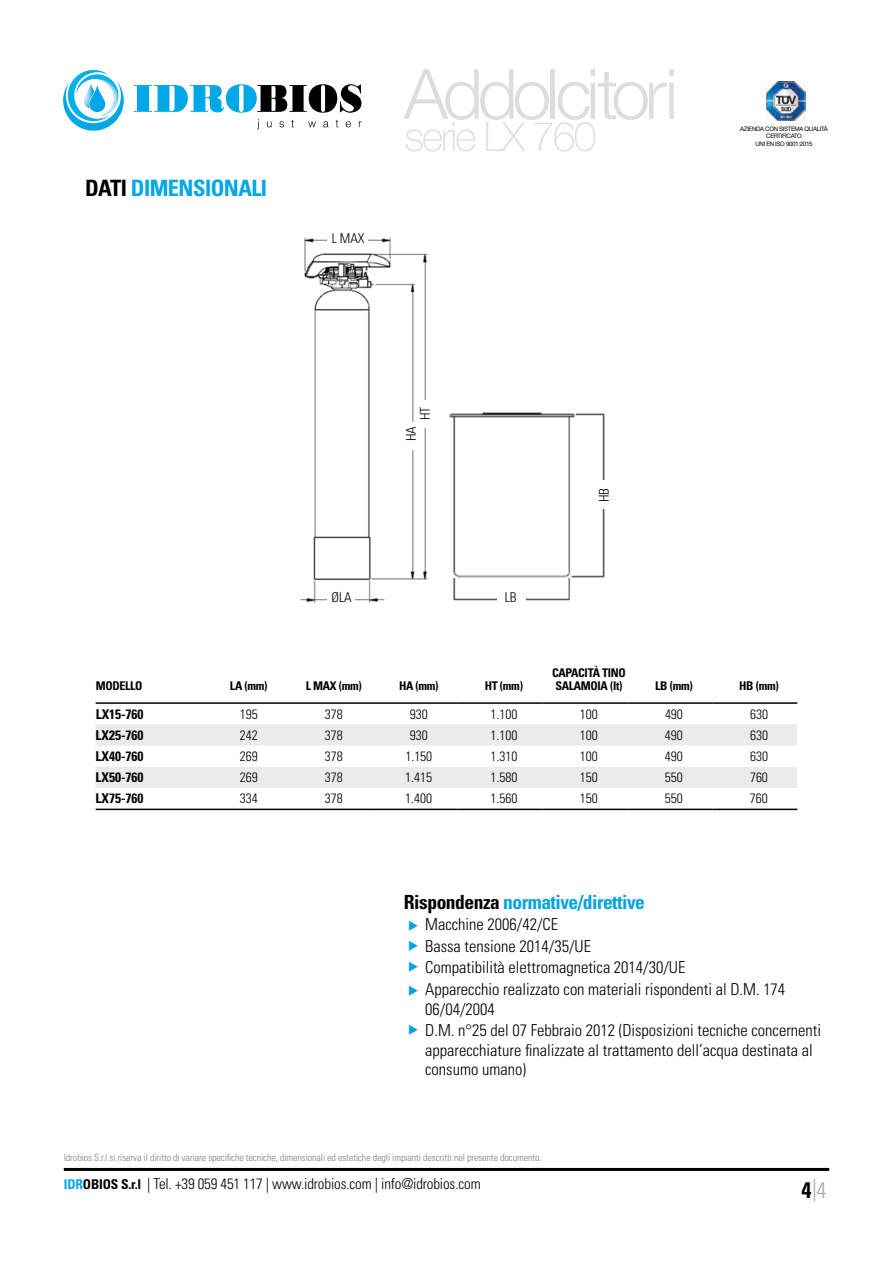
<style>
.page{position:relative;width:893px;height:1263px;background:#fff}
.page>*{position:absolute;margin:0;border:0;box-sizing:border-box;transform-origin:0 0}
.t1{font:300 69.75px "Helvetica Neue LT Std";letter-spacing:-.075em;color:#dcddde}
.t2{font:100 40.95px "Helvetica Neue LT Std";letter-spacing:-.05em;color:#dcddde}
.t3{font:700 condensed 22.5px "Univers LT Std";letter-spacing:-.025em;color:#00a7e6}
.t4{font:300 condensed 22.5px "Univers LT Std";color:#a7a9ac}
.t5{font:700 condensed 19.5px "Univers LT Std";letter-spacing:-.025em;color:#00a3e2}
.t6{font:300 condensed 16.5px/21.6px "Univers LT Std";color:#000}
.t7{font:300 condensed 15px "Univers LT Std";letter-spacing:-.01em;color:#000}
.t8{font:300 condensed 13.5px "Univers LT Std";color:#000}
.t9{font:700 condensed 13.5px "Univers LT Std";color:#000}
.t10{font:700 condensed 12px/13.5px "Univers LT Std";letter-spacing:-.025em;color:#000}
.t11{font:12px/20.2px "Wingdings 3";color:#00a3e2;text-align:justify}
.t12{font:300 condensed 10.05px "Univers LT Std";letter-spacing:-.01em;color:#808285}
.t13{font:6.15px/7.4px "Helvetica Neue LT Std";letter-spacing:-.05em;color:#000;text-align:center}
.s1{color:#000}
.s2{color:#00a7e6}
.s3{font-weight:700;font-size:13.5px}
.s4{font-weight:700;color:#000}
</style>
<div class="page">
<svg style="left:96px;top:724px;width:701px;height:64px"></svg>
<hr style="left:96px;top:702px;width:106px;height:2px;background:#000">
<hr style="left:202px;top:702px;width:85px;height:2px;background:#000">
<hr style="left:287px;top:702px;width:85px;height:2px;background:#000">
<hr style="left:372px;top:702px;width:85px;height:2px;background:#000">
<hr style="left:457px;top:702px;width:85px;height:2px;background:#000">
<hr style="left:542px;top:702px;width:85px;height:2px;background:#000">
<hr style="left:627px;top:702px;width:85px;height:2px;background:#000">
<hr style="left:712px;top:702px;width:85px;height:2px;background:#000">
<hr style="left:96px;top:809px;width:106px;height:1px;background:#000">
<hr style="left:202px;top:809px;width:85px;height:1px;background:#000">
<hr style="left:287px;top:809px;width:85px;height:1px;background:#000">
<hr style="left:372px;top:809px;width:85px;height:1px;background:#000">
<hr style="left:457px;top:809px;width:85px;height:1px;background:#000">
<hr style="left:542px;top:809px;width:85px;height:1px;background:#000">
<hr style="left:627px;top:809px;width:85px;height:1px;background:#000">
<hr style="left:712px;top:809px;width:85px;height:1px;background:#000">
<hr style="left:64px;top:1168px;width:765px;height:3px;background:#000">
<svg style="left:134px;top:84px;width:227px;height:29px"></svg>
<svg style="left:257px;top:119px;width:104px;height:10px"></svg>
<svg style="left:63px;top:70px;width:61px;height:61px"></svg>
<img style="left:767px;top:82px;width:38px;height:39px">
<img style="left:300px;top:237px;width:305px;height:366px">
<div style="left:327px;top:587px;width:28px;height:21px;background:#fff"></div>
<div style="left:497px;top:588px;width:28px;height:21px;background:#fff"></div>
<div style="left:593px;top:480px;width:20px;height:29px;background:#fff"></div>
<div style="left:415px;top:401px;width:19px;height:27px;background:#fff"></div>
<div style="left:400px;top:423px;width:18px;height:27px;background:#fff"></div>
<div style="left:327px;top:229px;width:41px;height:18px;background:#fff"></div>
<h3 class="t3" style="left:85px;top:174px;width:184px"><span class="s1">DATI</span> DIMENSIONALI</h3>
<p class="t8" style="left:332px;top:230px;width:35px">L MAX</p>
<h1 class="t1" style="left:404px;top:51px;width:276px">Addolcitori</h1>
<h2 class="t2" style="left:404px;top:113px;width:193px">serie LX 760</h2>
<p class="t8" style="left:417px;top:420px;width:15px;rotate:-90deg">HT</p>
<p class="t8" style="left:403px;top:441px;width:17px;rotate:-90deg">HA</p>
<p class="t8" style="left:596px;top:502px;width:16px;rotate:-90deg">HB</p>
<p class="t8" style="left:332px;top:589px;width:22px">øLA</p>
<p class="t8" style="left:505px;top:589px;width:14px">LB</p>
<p class="t13" style="left:740px;top:125px;width:89px">AZIENDA CON SISTEMA QUALITà<br>CERTIFICATO<br>UNI EN ISO 9001:2015</p>
<p class="t10" style="left:96px;top:679px;width:48px">MODELLO</p>
<p class="t10" style="left:230px;top:679px;width:39px">lA (mm)</p>
<p class="t10" style="left:306px;top:679px;width:57px">l MAX (mm)</p>
<p class="t10" style="left:399px;top:679px;width:41px">HA (mm)</p>
<p class="t10" style="left:485px;top:679px;width:40px">HT (mm)</p>
<p class="t10" style="left:552px;top:666px;width:75px">CAPACITà TINO<br>SALAMOIA (lt)</p>
<p class="t10" style="left:655px;top:679px;width:39px">LB (mm)</p>
<p class="t10" style="left:739px;top:679px;width:41px">HB (mm)</p>
<p class="t9" style="left:96px;top:706px;width:49px">LX15-760</p>
<p class="t8" style="left:240px;top:706px;width:19px">195</p>
<p class="t8" style="left:325px;top:706px;width:19px">378</p>
<p class="t8" style="left:410px;top:706px;width:19px">930</p>
<p class="t8" style="left:490px;top:706px;width:28px">1.100</p>
<p class="t8" style="left:580px;top:706px;width:19px">100</p>
<p class="t8" style="left:665px;top:706px;width:19px">490</p>
<p class="t8" style="left:750px;top:706px;width:19px">630</p>
<p class="t9" style="left:96px;top:727px;width:49px">LX25-760</p>
<p class="t8" style="left:240px;top:727px;width:19px">242</p>
<p class="t8" style="left:325px;top:727px;width:19px">378</p>
<p class="t8" style="left:410px;top:727px;width:19px">930</p>
<p class="t8" style="left:490px;top:727px;width:28px">1.100</p>
<p class="t8" style="left:580px;top:727px;width:19px">100</p>
<p class="t8" style="left:665px;top:727px;width:19px">490</p>
<p class="t8" style="left:750px;top:727px;width:19px">630</p>
<p class="t9" style="left:96px;top:748px;width:49px">LX40-760</p>
<p class="t8" style="left:240px;top:748px;width:19px">269</p>
<p class="t8" style="left:325px;top:748px;width:19px">378</p>
<p class="t8" style="left:405px;top:748px;width:28px">1.150</p>
<p class="t8" style="left:490px;top:748px;width:28px">1.310</p>
<p class="t8" style="left:580px;top:748px;width:19px">100</p>
<p class="t8" style="left:665px;top:748px;width:19px">490</p>
<p class="t8" style="left:750px;top:748px;width:19px">630</p>
<p class="t9" style="left:96px;top:769px;width:49px">LX50-760</p>
<p class="t8" style="left:240px;top:769px;width:19px">269</p>
<p class="t8" style="left:325px;top:769px;width:19px">378</p>
<p class="t8" style="left:405px;top:769px;width:28px">1.415</p>
<p class="t8" style="left:490px;top:769px;width:28px">1.580</p>
<p class="t8" style="left:580px;top:769px;width:19px">150</p>
<p class="t8" style="left:665px;top:769px;width:19px">550</p>
<p class="t8" style="left:750px;top:769px;width:19px">760</p>
<p class="t9" style="left:96px;top:790px;width:49px">LX75-760</p>
<p class="t8" style="left:240px;top:790px;width:19px">334</p>
<p class="t8" style="left:325px;top:790px;width:19px">378</p>
<p class="t8" style="left:405px;top:790px;width:28px">1.400</p>
<p class="t8" style="left:490px;top:790px;width:28px">1.560</p>
<p class="t8" style="left:580px;top:790px;width:19px">150</p>
<p class="t8" style="left:665px;top:790px;width:19px">550</p>
<p class="t8" style="left:750px;top:790px;width:19px">760</p>
<p class="t5" style="left:404px;top:890px;width:243px"><span class="s1">Rispondenza</span> normative/direttive</p>
<p class="t6" style="left:425px;top:913px;width:362px">Macchine 2006/42/CE<br>Bassa tensione 2014/35/UE<br>Compatibilità elettromagnetica 2014/30/UE<br>Apparecchio realizzato con materiali rispondenti al D.M. 174</p>
<p class="t6" style="left:425px;top:998px;width:397px">06/04/2004<br>D.M. n°25 del 07 Febbraio 2012 (Disposizioni tecniche concernenti</p>
<p class="t6" style="left:425px;top:1040px;width:389px;line-height:19.5px">apparecchiature finalizzate al trattamento dell’acqua destinata al consumo umano)</p>
<p class="t11" style="left:408px;top:916px;width:12px">◆ ◆ ◆</p>
<p class="t12" style="left:64px;top:1151px;width:479px">Idrobios S.r.l si riserva il diritto di variare specifiche tecniche, dimensionali ed estetiche degli impianti descritti nel presente documento.</p>
<p class="t9" style="left:64px;top:1176px;width:27px"><span class="s2">Idr</span>obios</p>
<p class="t7" style="left:121px;top:1174px;width:361px"><span class="s3">S.r.l</span> | Tel. +39 059 451 117 | www.idrobios.com | info@idrobios.com</p>
<h3 class="t4" style="left:801px;top:1175px;width:26px"><span class="s4">4</span>|4</h3>
</div>
